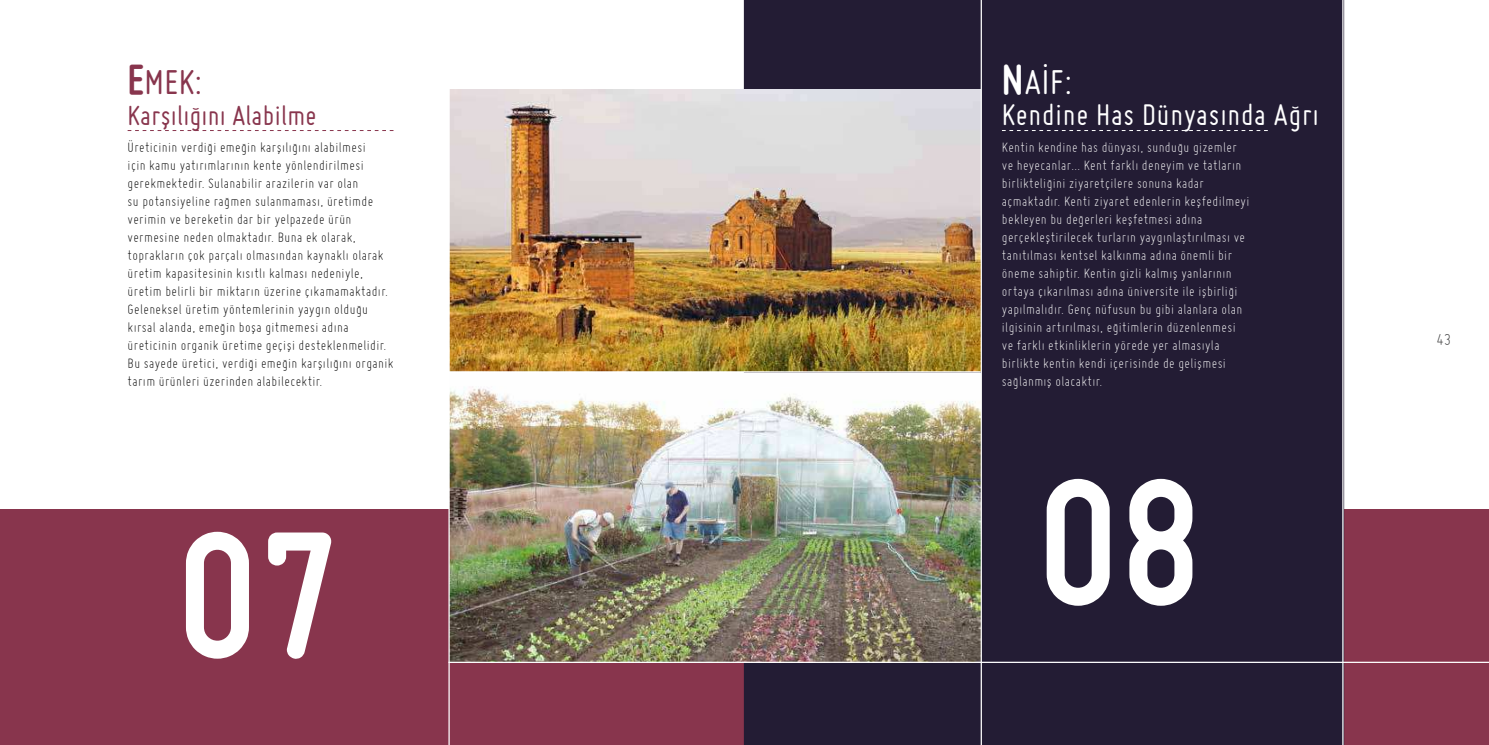
<style>
.page{position:relative;width:1489px;height:745px;background:#fff}
.page>*{position:absolute;margin:0;border:0;box-sizing:border-box;transform-origin:0 0}
.t1{font:700 187.5px "Miso";color:#fff}
.t2{font:37.5px "Miso";color:#88354d}
.t3{font:37.5px "Miso";color:#fff}
.t4{font:32.5px "Miso";letter-spacing:.025em;color:#fff}
.t5{font:30px "Miso";letter-spacing:.01em;color:#88354d}
.t6{font:300 17.5px "Miso";color:#3a3a3b}
.t7{font:300 15px/18px "Miso";letter-spacing:.025em;color:#000}
.t8{font:300 15px/18px "Miso";letter-spacing:.025em;color:#fff}
.s1{font-weight:700;font-size:45px}
</style>
<div class="page">
<div style="left:0;top:508px;width:1488px;height:236px;background:#88354d"></div>
<div style="left:743px;top:0;width:599px;height:744px;background:#231c34"></div>
<svg style="left:1001px;top:130px;width:266px;height:1px"></svg>
<svg style="left:128px;top:130px;width:265px;height:1px"></svg>
<hr style="left:416px;top:372px;width:564px;height:1px;background:#fff">
<img style="left:449px;top:373px;width:531px;height:288px">
<img style="left:449px;top:89px;width:531px;height:282px">
<hr style="left:1342px;top:0;width:1px;height:744px;background:#fff">
<hr style="left:448px;top:661px;width:1040px;height:1px;background:#fff">
<hr style="left:448px;top:0;width:1px;height:744px;background:#fff">
<hr style="left:428px;top:371px;width:552px;height:1px;background:#fff">
<hr style="left:980px;top:0;width:1px;height:744px;background:#fff">
<h2 class="t2" style="left:128px;top:61px;width:76px"><span class="s1">E</span>MEK:</h2>
<h3 class="t5" style="left:128px;top:99px;width:190px">Karşılığını Alabilme</h3>
<h2 class="t3" style="left:1001px;top:61px;width:71px"><span class="s1">N</span>AİF:</h2>
<h3 class="t4" style="left:1001px;top:97px;width:319px">Kendine Has Dünyasında Ağrı</h3>
<p class="t7" style="left:128px;top:137px;width:267px">Üreticinin verdiği emeğin karşılığını alabilmesi<br>için kamu yatırımlarının kente yönlendirilmesi gerekmektedir. Sulanabilir arazilerin var olan<br>su potansiyeline rağmen sulanmaması, üretimde verimin ve bereketin dar bir yelpazede ürün vermesine neden olmaktadır. Buna ek olarak, toprakların çok parçalı olmasından kaynaklı olarak üretim kapasitesinin kısıtlı kalması nedeniyle, üretim belirli bir miktarın üzerine çıkamamaktadır.<br>Geleneksel üretim yöntemlerinin yaygın olduğu kırsal alanda, emeğin boşa gitmemesi adına üreticinin organik üretime geçişi desteklenmelidir.<br>Bu sayede üretici, verdiği emeğin karşılığını organik tarım ürünleri üzerinden alabilecektir.</p>
<p class="t8" style="left:1001px;top:137px;width:249px">Kentin kendine has dünyası, sunduğu gizemler ve heyecanlar… Kent farklı deneyim ve tatların birlikteliğini ziyaretçilere sonuna kadar açmaktadır. Kenti ziyaret edenlerin keşfedilmeyi bekleyen bu değerleri keşfetmesi adına gerçekleştirilecek turların yaygınlaştırılması ve tanıtılması kentsel kalkınma adına önemli bir öneme sahiptir. Kentin gizli kalmış yanlarının ortaya çıkarılması adına üniversite ile işbirliği yapılmalıdır. Genç nüfusun bu gibi alanlara olan ilgisinin artırılması, eğitimlerin düzenlenmesi ve farklı etkinliklerin yörede yer almasıyla birlikte kentin kendi içerisinde de gelişmesi sağlanmış olacaktır.</p>
<h1 class="t1" style="left:178px;top:480px;width:162px">07</h1>
<h1 class="t1" style="left:1039px;top:427px;width:162px">08</h1>
<p class="t6" style="left:1436px;top:328px;width:16px">43</p>
</div>
